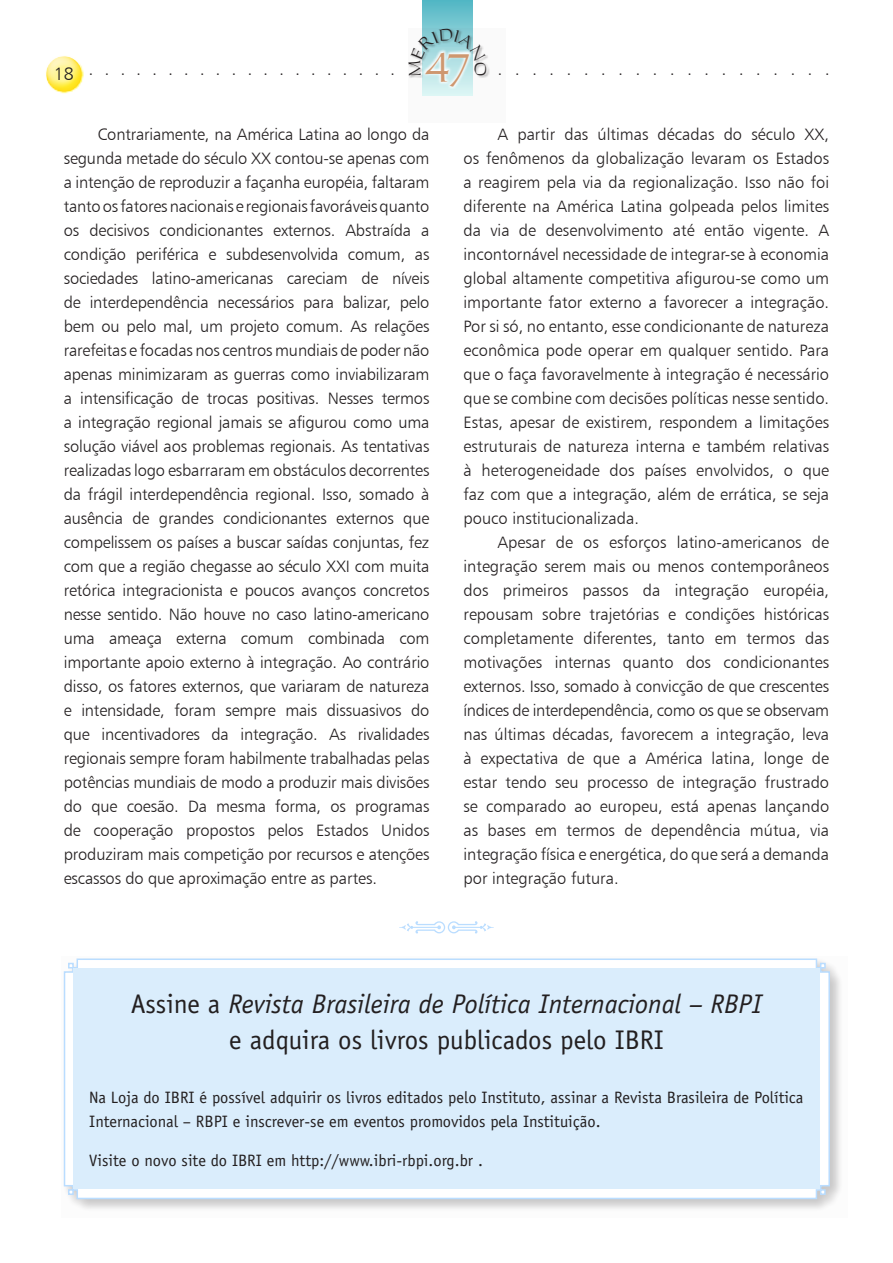
<style>
.page{position:relative;width:893px;height:1263px;background:#fff}
.page>*{position:absolute;margin:0;border:0;box-sizing:border-box;transform-origin:0 0}
.t1{font:36.9px "Carleton Normal";color:#ce976f}
.t2{font:italic 27px/36px "Officina Sans";color:#231f20;text-align:center}
.t3{font:16.5px/24px "Humanist 777 BT Light B";color:#231f20;text-align:justify}
.t4{font:16.5px/24px "Officina Sans";color:#231f20}
.t5{font:15px "Times";color:#231f20}
.s1{font-family:"Humanist 777 BT Light B";font-size:18px}
.s2{font-style:normal}
</style>
<div class="page">
<svg style="left:423px;top:0;width:50px;height:28px"></svg>
<div style="left:46px;top:56px;width:37px;height:38px;background:#fff101;opacity:.75"></div>
<div style="left:62px;top:956px;width:788px;height:264px;background:#231f20;opacity:.25"></div>
<svg style="left:63px;top:958px;width:768px;height:242px"></svg>
<div style="left:73px;top:968px;width:747px;height:221px;background:#daedfc"></div>
<svg style="left:409px;top:28px;width:78px;height:48px"></svg>
<p class="t5" style="left:54px;top:61px;width:342px"><span class="s1">18</span> ....................</p>
<h1 class="t1" style="left:424px;top:53px;width:48px">47</h1>
<p class="t5" style="left:498px;top:61px;width:332px">....................</p>
<p class="t3" style="left:64px;top:122px;width:367px;text-indent:34px">Contrariamente, na América Latina ao longo da segunda metade do século XX contou-se apenas com a intenção de reproduzir a façanha européia, faltaram tantoosfatoresnacionais e regionaisfavoráveisquanto os decisivos condicionantes externos. Abstraída a condição periférica e subdesenvolvida comum, as sociedades latino-americanas careciam de níveis de interdependência necessários para balizar, pelo bem ou pelo mal, um projeto comum. As relações rarefeitas e focadas nos centros mundiais de poder não apenas minimizaram as guerras como inviabilizaram a intensificação de trocas positivas. Nesses termos a integração regional jamais se afigurou como uma solução viável aos problemas regionais. As tentativas realizadas logo esbarraram em obstáculos decorrentes da frágil interdependência regional. Isso, somado à ausência de grandes condicionantes externos que compelissem os países a buscar saídas conjuntas, fez com que a região chegasse ao século XXI com muita retórica integracionista e poucos avanços concretos nesse sentido. Não houve no caso latino-americano uma ameaça externa comum combinada com importante apoio externo à integração. Ao contrário disso, os fatores externos, que variaram de natureza e intensidade, foram sempre mais dissuasivos do que incentivadores da integração. As rivalidades regionais sempre foram habilmente trabalhadas pelas potências mundiais de modo a produzir mais divisões do que coesão. Da mesma forma, os programas de cooperação propostos pelos Estados Unidos produziram mais competição por recursos e atenções escassos do que aproximação entre as partes.</p>
<p class="t3" style="left:463px;top:122px;width:367px;text-indent:34px">A partir das últimas décadas do século XX, os fenômenos da globalização levaram os Estados a reagirem pela via da regionalização. Isso não foi diferente na América Latina golpeada pelos limites da via de desenvolvimento até então vigente. A incontornável necessidade de integrar-se à economia global altamente competitiva afigurou-se como um importante fator externo a favorecer a integração.<br>Por si só, no entanto, esse condicionante de natureza econômica pode operar em qualquer sentido. Para que o faça favoravelmente à integração é necessário que se combine com decisões políticas nesse sentido.<br>Estas, apesar de existirem, respondem a limitações estruturais de natureza interna e também relativas à heterogeneidade dos países envolvidos, o que faz com que a integração, além de errática, se seja pouco institucionalizada.</p>
<p class="t3" style="left:463px;top:530px;width:367px;text-indent:34px">Apesar de os esforços latino-americanos de integração serem mais ou menos contemporâneos dos primeiros passos da integração européia, repousam sobre trajetórias e condições históricas completamente diferentes, tanto em termos das motivações internas quanto dos condicionantes externos. Isso, somado à convicção de que crescentes índices de interdependência, como os que se observam nas últimas décadas, favorecem a integração, leva à expectativa de que a América latina, longe de estar tendo seu processo de integração frustrado se comparado ao europeu, está apenas lançando as bases em termos de dependência mútua, via integração física e energética, do que será a demanda por integração futura.</p>
<h2 class="t2" style="left:131px;top:986px;width:633px"><span class="s2">Assine a</span> Revista Brasileira de Política Internacional – RBPI <span class="s2">e adquira os livros publicados pelo IBRI</span></h2>
<p class="t4" style="left:89px;top:1085px;width:716px">Na Loja do IBRI é possível adquirir os livros editados pelo Instituto, assinar a Revista Brasileira de Política<br>Internacional – RBPI e inscrever-se em eventos promovidos pela Instituição.</p>
<p class="t4" style="left:89px;top:1148px;width:395px">Visite o novo site do IBRI em http://www.ibri-rbpi.org.br .</p>
</div>
